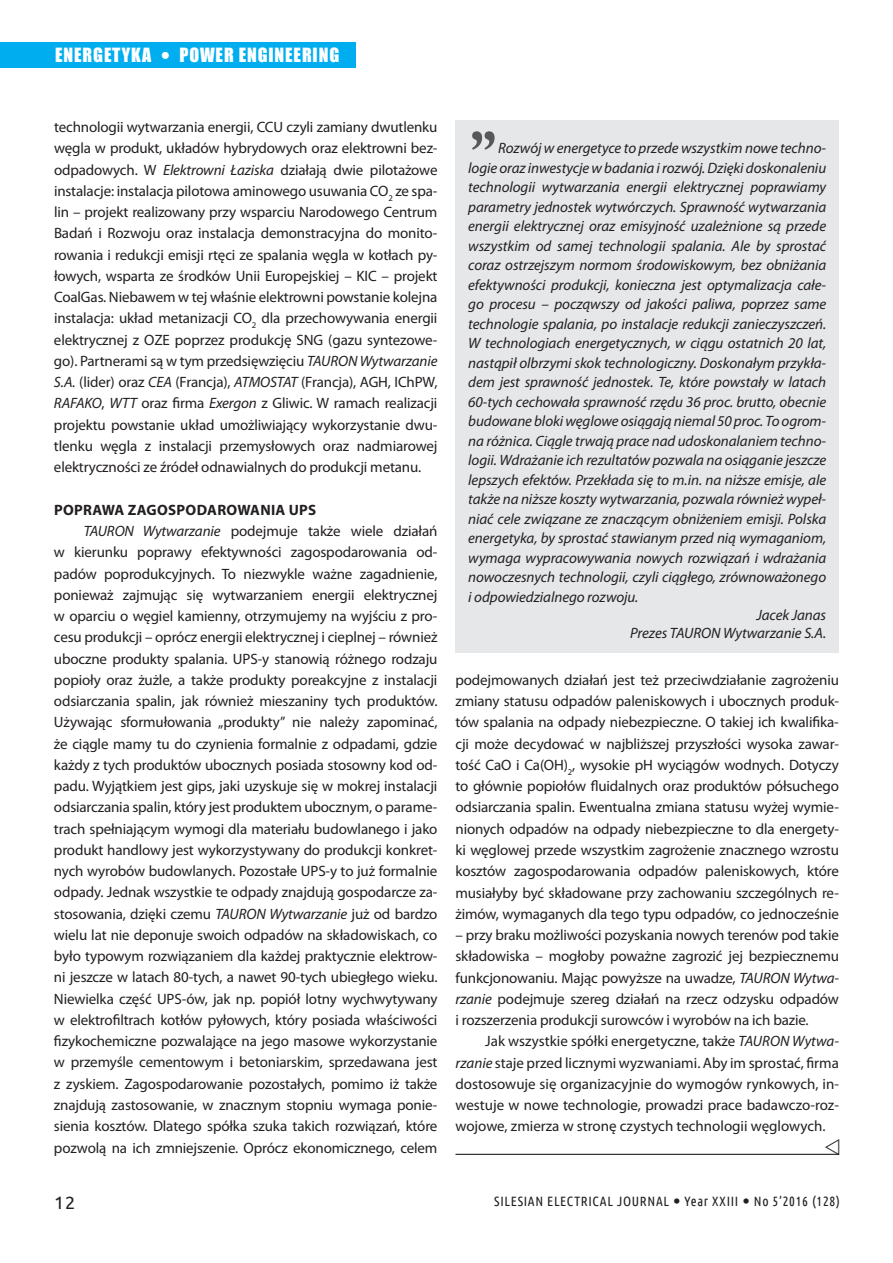
<style>
.page{position:relative;width:893px;height:1263px;background:#fff}
.page>*{position:absolute;margin:0;border:0;box-sizing:border-box;transform-origin:0 0}
.t1{font:75px "Plantagenet Cherokee";color:#57585a}
.t2{font:18px "Impact";letter-spacing:.05em;color:#fff}
.t3{font:18px "Ubuntu";color:#231f20}
.t4{font:15px/21.3px "Myriad Pro";letter-spacing:-.01em;color:#231f20;text-align:justify}
.t5{font:italic 15px/19.5px "Myriad Pro";letter-spacing:-.005em;color:#231f20;text-align:justify}
.t6{font:700 15px "Myriad Pro";letter-spacing:.02em;color:#231f20}
.t7{font:13.5px "Ubuntu Condensed";letter-spacing:.05em;color:#231f20}
.s1{font-style:italic}
</style>
<div class="page">
<div style="left:0;top:42px;width:356px;height:26px;background:#00aeef"></div>
<hr style="left:455px;top:1154px;width:384px;height:1px;background:#231f20">
<div style="left:455px;top:120px;width:384px;height:533px;background:#e6e7e9"></div>
<svg style="left:825px;top:1153px;width:14px;height:2px"></svg>
<p class="t2" style="left:55px;top:41px;width:98px">ENERGETYKA</p>
<p class="t2" style="left:179px;top:41px;width:161px">POWER ENGINEERING</p>
<p class="t4" style="left:54px;top:116px;width:385px">technologii wytwarzania energii, CCU czyli zamiany dwutlenku węgla w produkt, układów hybrydowych oraz elektrowni bez&shy;odpadowych. W <span class="s1">Elektrowni Łaziska</span> działają dwie pilotażowe instalacje: instalacja pilotowa aminowego usuwania CO<sub>2</sub> ze spa&shy;lin – projekt realizowany przy wsparciu Narodowego Centrum Badań i Rozwoju oraz instalacja demonstracyjna do monito&shy;rowania i redukcji emisji rtęci ze spalania węgla w kotłach py&shy;łowych, wsparta ze środków Unii Europejskiej – KIC – projekt CoalGas. Niebawem w tej właśnie elektrowni powstanie kolejna instalacja: układ metanizacji CO<sub>2</sub> dla przechowywania energii elektrycznej z OZE poprzez produkcję SNG (gazu syntezowe&shy;go). Partnerami są w tym przedsięwzięciu <span class="s1">TAURON Wytwarzanie S.A.</span> (lider) oraz <span class="s1">CEA</span> (Francja), <span class="s1">ATMOSTAT</span> (Francja), AGH, IChPW, <span class="s1">RAFAKO</span>, <span class="s1">WTT</span> oraz firma <span class="s1">Exergon</span> z Gliwic. W ramach realizacji projektu powstanie układ umożliwiający wykorzystanie dwu&shy;tlenku węgla z instalacji przemysłowych oraz nadmiarowej elektryczności ze źródeł odnawialnych do produkcji metanu.</p>
<p class="t6" style="left:54px;top:500px;width:43px">POPRAWA</p>
<p class="t6" style="left:128px;top:500px;width:190px">ZAG OSPODAROWA NIA UPS</p>
<p class="t4" style="left:84px;top:520px;width:355px"><span class="s1">TAURON Wytwarzanie</span> podejmuje także wiele działań</p>
<p class="t4" style="left:54px;top:541px;width:385px">w kierunku poprawy efektywności zagospodarowania od-</p>
<p class="t4" style="left:54px;top:563px;width:385px">padów poprodukcyjnych. To niezwykle ważne zagadnienie,</p>
<p class="t4" style="left:54px;top:584px;width:385px">ponieważ zajmując się wytwarzaniem energii elektrycznej</p>
<p class="t4" style="left:54px;top:605px;width:385px">w oparciu o węgiel kamienny, otrzymujemy na wyjściu z pro-</p>
<p class="t4" style="left:54px;top:626px;width:385px">cesu produkcji – oprócz energii elektrycznej i cieplnej – również</p>
<p class="t4" style="left:54px;top:648px;width:385px">uboczne produkty spalania. UPS-y stanowią różnego rodzaju</p>
<p class="t4" style="left:54px;top:669px;width:385px">popioły oraz żużle, a także produkty poreakcyjne z instalacji</p>
<p class="t4" style="left:54px;top:690px;width:385px">odsiarczania spalin, jak również mieszaniny tych produktów.</p>
<p class="t4" style="left:54px;top:711px;width:385px">Używając sformułowania „produkty” nie należy zapominać,</p>
<p class="t4" style="left:54px;top:733px;width:385px">że ciągle mamy tu do czynienia formalnie z odpadami, gdzie</p>
<p class="t4" style="left:54px;top:754px;width:385px">każdy z tych produktów ubocznych posiada stosowny kod od-</p>
<p class="t4" style="left:54px;top:775px;width:385px">padu. Wyjątkiem jest gips, jaki uzyskuje się w mokrej instalacji</p>
<p class="t4" style="left:54px;top:796px;width:385px">odsiarczania spalin, który jest produktem ubocznym, o parame-</p>
<p class="t4" style="left:54px;top:818px;width:385px">trach spełniającym wymogi dla materiału budowlanego i jako</p>
<p class="t4" style="left:54px;top:839px;width:385px">produkt handlowy jest wykorzystywany do produkcji konkret-</p>
<p class="t4" style="left:54px;top:860px;width:385px">nych wyrobów budowlanych. Pozostałe UPS-y to już formalnie</p>
<p class="t4" style="left:54px;top:881px;width:385px">odpady. Jednak wszystkie te odpady znajdują gospodarcze za-</p>
<p class="t4" style="left:54px;top:903px;width:385px">stosowania, dzięki czemu <span class="s1">TAURON Wytwarzanie</span> już od bardzo</p>
<p class="t4" style="left:54px;top:924px;width:385px">wielu lat nie deponuje swoich odpadów na składowiskach, co</p>
<p class="t4" style="left:54px;top:945px;width:385px">było typowym rozwiązaniem dla każdej praktycznie elektrow-</p>
<p class="t4" style="left:54px;top:966px;width:385px">ni jeszcze w latach 80-tych, a nawet 90-tych ubiegłego wieku.</p>
<p class="t4" style="left:54px;top:988px;width:385px">Niewielka część UPS-ów, jak np. popiół lotny wychwytywany</p>
<p class="t4" style="left:54px;top:1009px;width:385px">w elektrofiltrach kotłów pyłowych, który posiada właściwości</p>
<p class="t4" style="left:54px;top:1030px;width:385px">fizykochemiczne pozwalające na jego masowe wykorzystanie</p>
<p class="t4" style="left:54px;top:1051px;width:385px">w przemyśle cementowym i betoniarskim, sprzedawana jest</p>
<p class="t4" style="left:54px;top:1073px;width:385px">z zyskiem. Zagospodarowanie pozostałych, pomimo iż także</p>
<p class="t4" style="left:54px;top:1094px;width:385px">znajdują zastosowanie, w znacznym stopniu wymaga ponie-</p>
<p class="t4" style="left:54px;top:1115px;width:385px">sienia kosztów. Dlatego spółka szuka takich rozwiązań, które</p>
<p class="t4" style="left:54px;top:1136px;width:385px">pozwolą na ich zmniejszenie. Oprócz ekonomicznego, celem</p>
<h1 class="t1" style="left:470px;top:69px;width:28px">„</h1>
<p class="t5" style="left:468px;top:138px;width:359px;text-indent:30px">Rozwój w energetyce to przede wszystkim nowe techno&shy;logie oraz inwestycje w badania i rozwój. Dzięki doskonaleniu technologii wytwarzania energii elektrycznej poprawiamy parametry jednostek wytwórczych. Sprawność wytwarzania energii elektrycznej oraz emisyjność uzależnione są przede wszystkim od samej technologii spalania. Ale by sprostać coraz ostrzejszym normom środowiskowym, bez obniżania efektywności produkcji, konieczna jest optymalizacja całe&shy;go procesu – począwszy od jakości paliwa, poprzez same technologie spalania, po instalacje redukcji zanieczyszczeń.<br>W technologiach energetycznych, w ciągu ostatnich 20 lat, nastąpił olbrzymi skok technologiczny. Doskonałym przykła&shy;dem jest sprawność jednostek. Te, które powstały w latach 60-tych cechowała sprawność rzędu 36 proc. brutto, obecnie budowane bloki węglowe osiągają niemal 50 proc. To ogrom&shy;na różnica. Ciągle trwają prace nad udoskonalaniem techno&shy;logii. Wdrażanie ich rezultatów pozwala na osiąganie jeszcze lepszych efektów. Przekłada się to m.in. na niższe emisje, ale także na niższe koszty wytwarzania, pozwala również wypeł&shy;niać cele związane ze znaczącym obniżeniem emisji. Polska energetyka, by sprostać stawianym przed nią wymaganiom, wymaga wypracowywania nowych rozwiązań i wdrażania nowoczesnych technologii, czyli ciągłego, zrównoważonego i odpowiedzialnego rozwoju.</p>
<p class="t5" style="left:630px;top:605px;width:197px;line-height:18px;text-align:right">Jacek Janas<br>Prezes TAURON Wytwarzanie S.A.</p>
<p class="t4" style="left:455px;top:669px;width:385px">podejmowanych działań jest też przeciwdziałanie zagrożeniu zmiany statusu odpadów paleniskowych i ubocznych produk&shy;tów spalania na odpady niebezpieczne. O takiej ich kwalifika&shy;cji może decydować w najbliższej przyszłości wysoka zawar&shy;tość CaO i Ca(OH)<sub>2</sub>, wysokie pH wyciągów wodnych. Dotyczy to głównie popiołów fluidalnych oraz produktów półsuchego odsiarczania spalin. Ewentualna zmiana statusu wyżej wymie&shy;nionych odpadów na odpady niebezpieczne to dla energety&shy;ki węglowej przede wszystkim zagrożenie znacznego wzrostu kosztów zagospodarowania odpadów paleniskowych, które musiałyby być składowane przy zachowaniu szczególnych re&shy;żimów, wymaganych dla tego typu odpadów, co jednocześnie</p>
<p class="t4" style="left:455px;top:924px;width:385px">– przy braku możliwości pozyskania nowych terenów pod takie składowiska – mogłoby poważne zagrozić jej bezpiecznemu funkcjonowaniu. Mając powyższe na uwadze, <span class="s1">TAURON Wytwa&shy;rzanie</span> podejmuje szereg działań na rzecz odzysku odpadów i rozszerzenia produkcji surowców i wyrobów na ich bazie.</p>
<p class="t4" style="left:455px;top:1030px;width:385px;text-indent:30px">Jak wszystkie spółki energetyczne, także <span class="s1">TAURON Wytwa&shy;rzanie</span> staje przed licznymi wyzwaniami. Aby im sprostać, firma dostosowuje się organizacyjnie do wymogów rynkowych, in&shy;westuje w nowe technologie, prowadzi prace badawczo-roz&shy;wojowe, zmierza w stronę czystych technologii węglowych.</p>
<p class="t3" style="left:54px;top:1192px;width:23px">12</p>
<p class="t7" style="left:494px;top:1192px;width:347px">SILESIAN ELECTRICAL JOURNAL Year XXIII No 5’2016 (128)</p>
</div>
